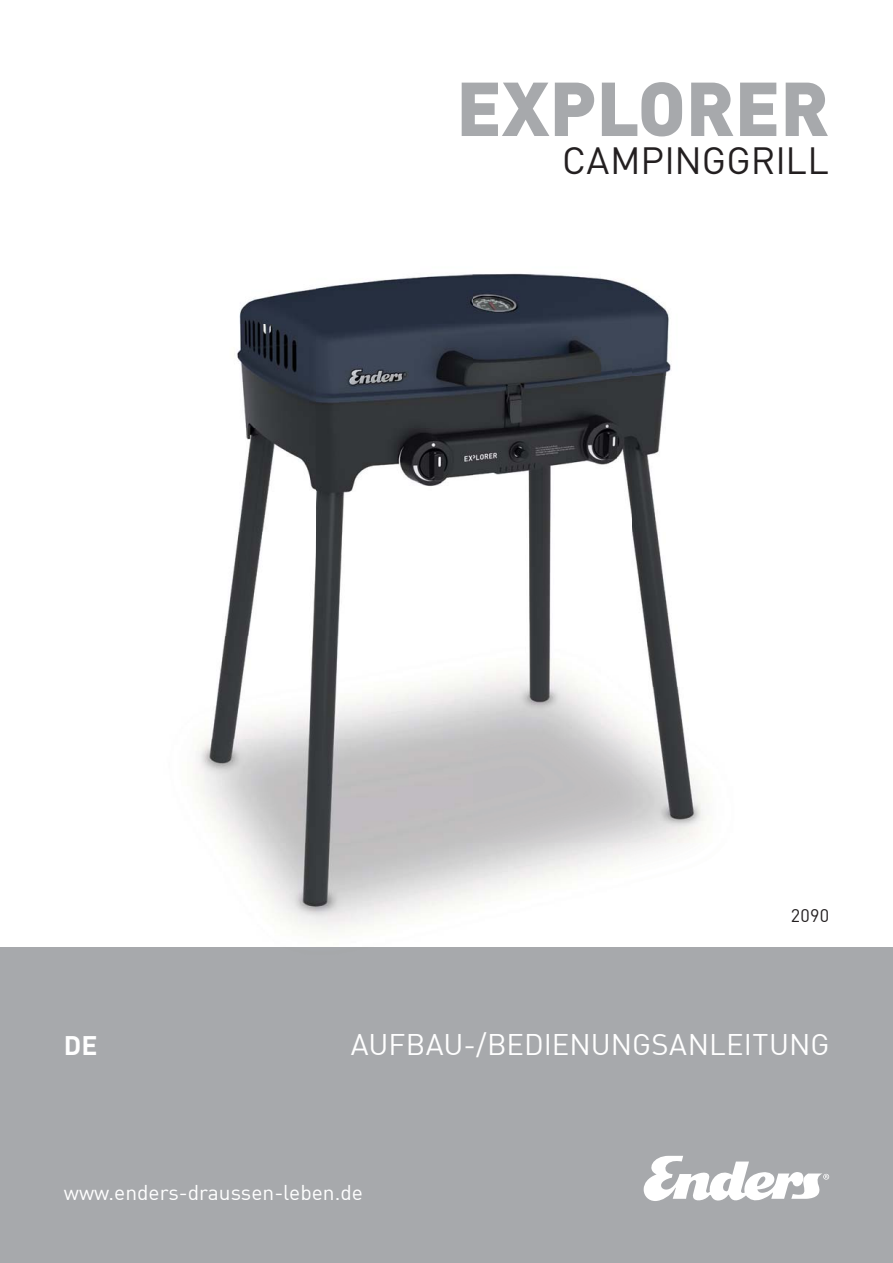
<style>
.page{position:relative;width:893px;height:1263px;background:#fff}
.page>*{position:absolute;margin:0;border:0;box-sizing:border-box;transform-origin:0 0}
.t1{font:900 75px "DIN Offc";color:#a7a9ac}
.t2{font:37.5px "DIN Pro";color:#231f20}
.t3{font:29.25px "DIN Offc";color:#fff}
.t4{font:700 26.55px "DIN Pro";color:#fff}
.t5{font:21px "DIN Offc";color:#fff}
.t6{font:18px "DIN Offc";color:#231f20}
</style>
<div class="page">
<div style="left:0;top:947px;width:893px;height:316px;background:#a7a9ac"></div>
<svg style="left:644px;top:1156px;width:185px;height:45px"></svg>
<img style="left:195px;top:273px;width:511px;height:659px">
<h1 class="t1" style="left:456px;top:58px;width:374px">EXPLORER</h1>
<h2 class="t2" style="left:562px;top:139px;width:268px">CAMPINGGRILL</h2>
<p class="t6" style="left:791px;top:903px;width:40px">2090</p>
<p class="t4" style="left:64px;top:1031px;width:35px">DE</p>
<h3 class="t3" style="left:351px;top:1025px;width:480px">AUFBAU-/BEDIENUNGSANLEITUNG</h3>
<p class="t5" style="left:64px;top:1178px;width:301px">www.enders-draussen-leben.de</p>
</div>
